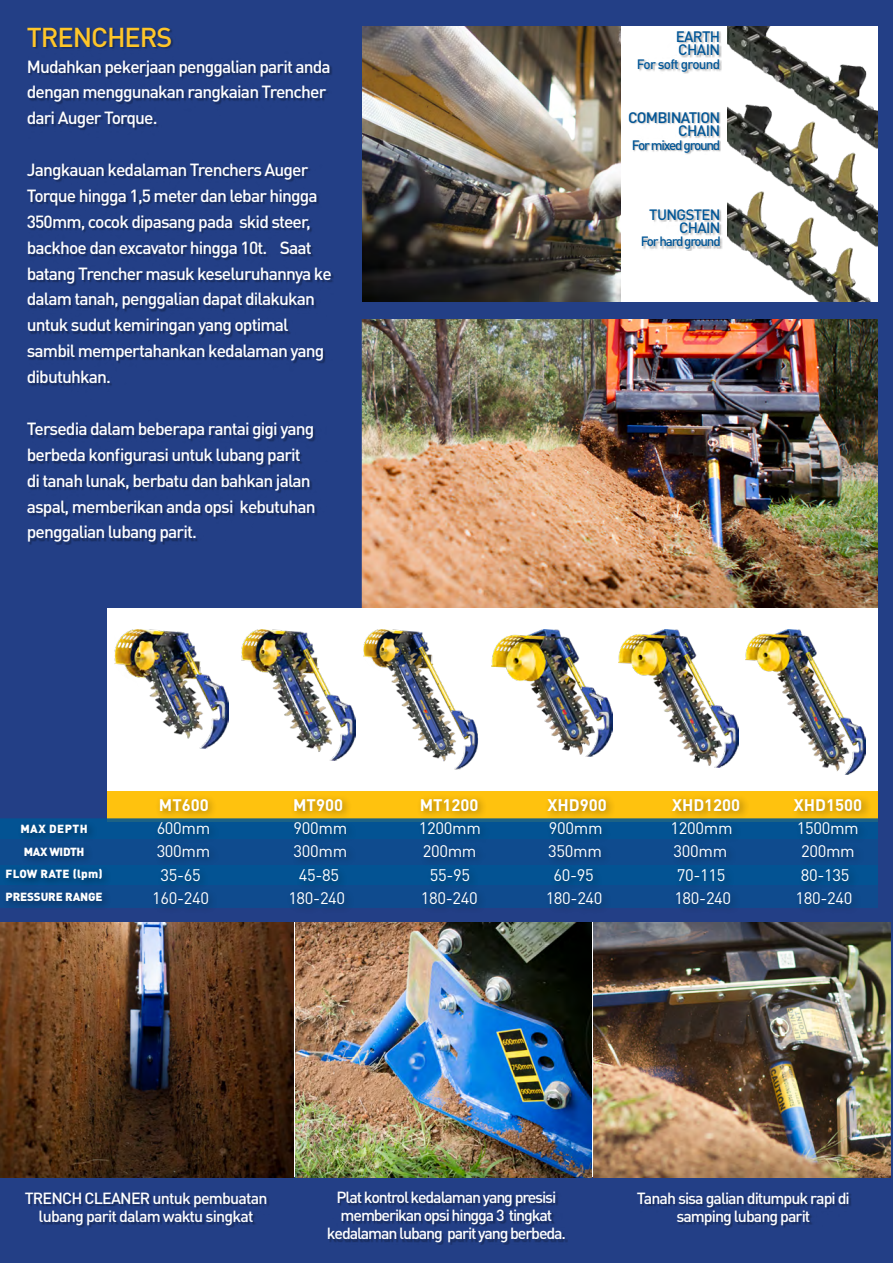
<style>
.page{position:relative;width:893px;height:1263px;background:#233f86}
.page>*{position:absolute;margin:0;border:0;box-sizing:border-box;transform-origin:0 0}
.t1{font:500 27px "DIN Pro";letter-spacing:-.04em;color:#ffc629}
.t2{font:500 17.4px/26px "DIN Pro";letter-spacing:-.05em;color:#fff}
.t3{font:16.5px "DIN Pro";letter-spacing:-.02em;color:#fff}
.t4{font:700 16.5px "DIN Pro";color:#fff}
.t5{font:500 16.05px/17.9px "DIN Pro";letter-spacing:-.06em;color:#fff;text-align:center}
.t6{font:500 15px/13.5px "DIN Pro";letter-spacing:-.04em;color:#005596}
.t7{font:500 14.85px/13.4px "DIN Pro";letter-spacing:-.04em;color:#005596;text-align:right}
.t8{font:500 13.5px "DIN Pro";letter-spacing:-.09em;color:#005596}
.t9{font:500 13.5px "DIN Pro";letter-spacing:-.05em;color:#005596}
.t10{font:500 13.35px "DIN Pro";letter-spacing:-.09em;color:#005596}
.t11{font:900 11.7px/22.5px "DIN Pro";letter-spacing:-.01em;color:#fff;text-align:center}
</style>
<div class="page">
<img style="left:362px;top:319px;width:516px;height:290px">
<div style="left:28px;top:27px;width:306px;height:517px;background:#000;opacity:.3"></div>
<div style="left:107px;top:609px;width:771px;height:212px;background:#ffc20e"></div>
<div style="left:107px;top:609px;width:771px;height:182px;background:#fff"></div>
<img style="left:364px;top:629px;width:115px;height:141px">
<img style="left:114px;top:629px;width:115px;height:119px">
<img style="left:241px;top:629px;width:115px;height:131px">
<img style="left:618px;top:629px;width:121px;height:138px">
<img style="left:745px;top:629px;width:120px;height:146px">
<img style="left:492px;top:629px;width:120px;height:127px">
<div style="left:0;top:819px;width:878px;height:89px;background:#0f4b8e"></div>
<div style="left:154px;top:841px;width:710px;height:27px;background:#000;opacity:.38"></div>
<div style="left:150px;top:888px;width:712px;height:27px;background:#000;opacity:.38"></div>
<div style="left:156px;top:794px;width:716px;height:27px;background:#000;opacity:.38"></div>
<img style="left:0;top:922px;width:293px;height:256px">
<img style="left:295px;top:922px;width:595px;height:256px">
<div style="left:26px;top:1193px;width:243px;height:35px;background:#000;opacity:.3"></div>
<div style="left:329px;top:1192px;width:238px;height:53px;background:#000;opacity:.3"></div>
<div style="left:638px;top:1193px;width:214px;height:35px;background:#000;opacity:.3"></div>
<div style="left:362px;top:26px;width:516px;height:276px;background:#fff"></div>
<img style="left:751px;top:255px;width:120px;height:47px">
<img style="left:728px;top:26px;width:139px;height:71px">
<img style="left:728px;top:97px;width:150px;height:158px">
<div style="left:638px;top:31px;width:84px;height:43px;background:#000;opacity:.3"></div>
<div style="left:629px;top:112px;width:92px;height:42px;background:#000;opacity:.3"></div>
<div style="left:642px;top:210px;width:80px;height:41px;background:#000;opacity:.3"></div>
<img style="left:362px;top:26px;width:258px;height:276px">
<div style="left:0;top:819px;width:878px;height:19px;background:#005695"></div>
<div style="left:154px;top:817px;width:714px;height:28px;background:#000;opacity:.38"></div>
<div style="left:0;top:865px;width:878px;height:19px;background:#005695"></div>
<div style="left:157px;top:864px;width:702px;height:28px;background:#035291"></div>
<div style="left:1px;top:820px;width:111px;height:91px;background:#000;opacity:.38"></div>
<h1 class="t1" style="left:27px;top:19px;width:147px">TRENCHERS</h1>
<p class="t2" style="left:27px;top:53px;width:306px">Mudahkan pekerjaan penggalian parit anda dengan menggunakan rangkaian Trencher dari Auger Torque.</p>
<p class="t2" style="left:27px;top:156px;width:307px">Jangkauan kedalaman Trenchers Auger Torque hingga 1,5 meter dan lebar hingga 350mm, cocok dipasang pada skid steer, backhoe dan excavator hingga 10t. Saat batang Trencher masuk keseluruhannya ke dalam tanah, penggalian dapat dilakukan untuk sudut kemiringan yang optimal sambil mempertahankan kedalaman yang dibutuhkan.</p>
<p class="t2" style="left:27px;top:415px;width:290px">Tersedia dalam beberapa rantai gigi yang berbeda konfigurasi untuk lubang parit di tanah lunak, berbatu dan bahkan jalan aspal, memberikan anda opsi kebutuhan penggalian lubang parit.</p>
<p class="t6" style="left:676px;top:29px;width:46px">EARTH<br>CHAIN</p>
<p class="t9" style="left:637px;top:55px;width:85px">For soft ground</p>
<p class="t6" style="left:628px;top:110px;width:94px;text-align:right">COMBINATION<br>CHAIN</p>
<p class="t8" style="left:632px;top:136px;width:90px">For mixed ground</p>
<p class="t7" style="left:649px;top:207px;width:73px">TUNGSTEN<br>CHAIN</p>
<p class="t10" style="left:641px;top:233px;width:82px">For hard ground</p>
<p class="t11" style="left:6px;top:817px;width:99px">MAX DEPTH<br>MAX WIDTH<br>FLOW RATE (lpm)<br>PRESSURE RANGE</p>
<p class="t4" style="left:159px;top:793px;width:51px">MT600</p>
<p class="t4" style="left:293px;top:793px;width:51px">MT900</p>
<p class="t4" style="left:420px;top:793px;width:60px">MT1200</p>
<p class="t4" style="left:548px;top:793px;width:61px">XHD900</p>
<p class="t4" style="left:672px;top:793px;width:70px">XHD1200</p>
<p class="t4" style="left:794px;top:793px;width:70px">XHD1500</p>
<p class="t3" style="left:157px;top:817px;width:55px">600mm</p>
<p class="t3" style="left:293px;top:817px;width:55px">900mm</p>
<p class="t3" style="left:419px;top:817px;width:64px">1200mm</p>
<p class="t3" style="left:549px;top:817px;width:55px">900mm</p>
<p class="t3" style="left:671px;top:817px;width:64px">1200mm</p>
<p class="t3" style="left:797px;top:817px;width:64px">1500mm</p>
<p class="t3" style="left:160px;top:864px;width:42px">35-65</p>
<p class="t3" style="left:299px;top:864px;width:42px">45-85</p>
<p class="t3" style="left:430px;top:864px;width:42px">55-95</p>
<p class="t3" style="left:553px;top:864px;width:42px">60-95</p>
<p class="t3" style="left:677px;top:864px;width:50px">70-115</p>
<p class="t3" style="left:801px;top:864px;width:50px">80-135</p>
<p class="t3" style="left:157px;top:840px;width:55px">300mm</p>
<p class="t3" style="left:293px;top:840px;width:55px">300mm</p>
<p class="t3" style="left:423px;top:840px;width:55px">200mm</p>
<p class="t3" style="left:548px;top:840px;width:55px">350mm</p>
<p class="t3" style="left:674px;top:840px;width:55px">300mm</p>
<p class="t3" style="left:801px;top:840px;width:55px">200mm</p>
<p class="t3" style="left:152px;top:887px;width:58px">160-240</p>
<p class="t3" style="left:288px;top:887px;width:58px">180-240</p>
<p class="t3" style="left:421px;top:887px;width:58px">180-240</p>
<p class="t3" style="left:546px;top:887px;width:58px">180-240</p>
<p class="t3" style="left:674px;top:887px;width:58px">180-240</p>
<p class="t3" style="left:795px;top:887px;width:58px">180-240</p>
<p class="t5" style="left:25px;top:1189px;width:244px">TRENCH CLEANER untuk pembuatan lubang parit dalam waktu singkat</p>
<p class="t5" style="left:327px;top:1188px;width:241px">Plat kontrol kedalaman yang presisi memberikan opsi hingga 3 tingkat kedalaman lubang parit yang berbeda.</p>
<p class="t5" style="left:637px;top:1189px;width:214px">Tanah sisa galian ditumpuk rapi di samping lubang parit</p>
</div>
